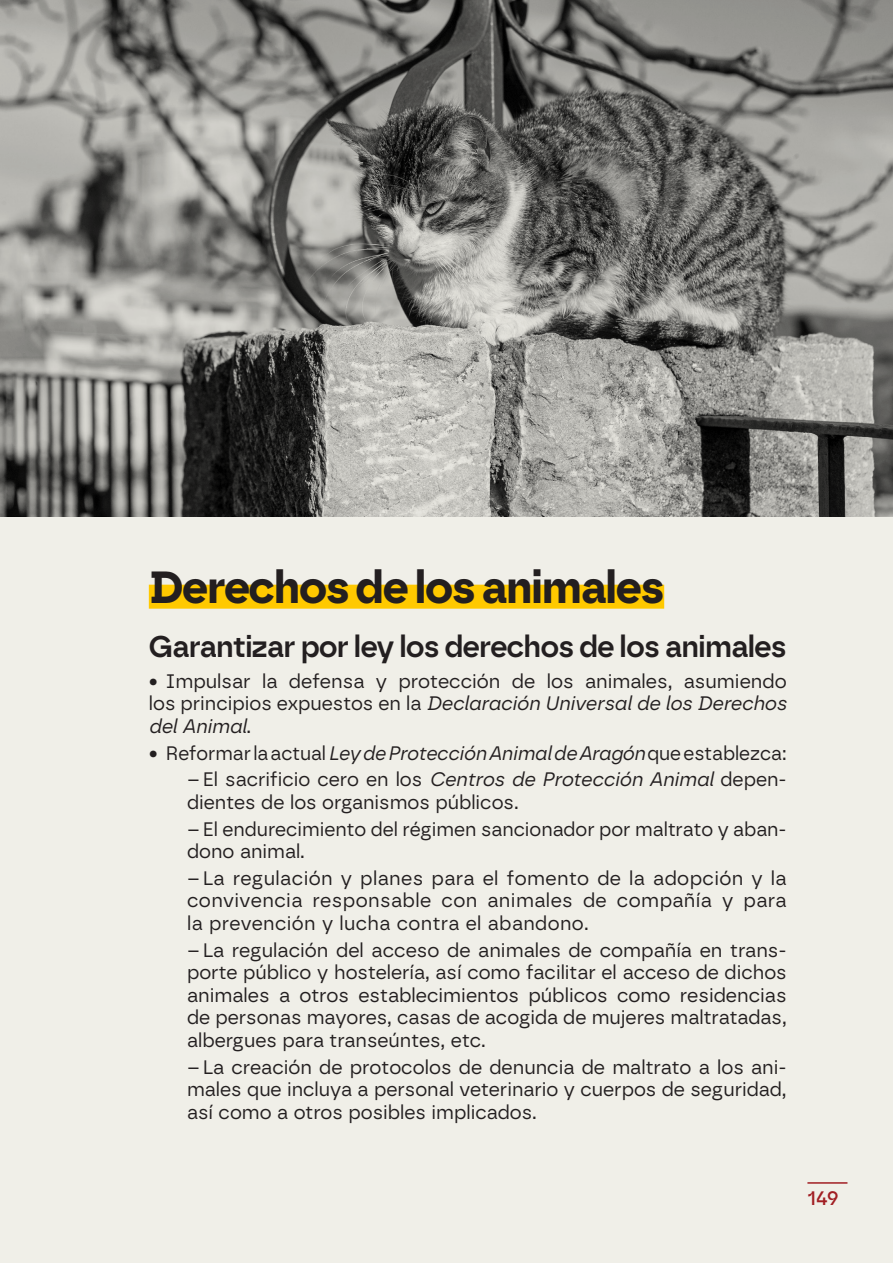
<style>
.page{position:relative;width:893px;height:1263px;background:#f0efe8}
.page>*{position:absolute;margin:0;border:0;box-sizing:border-box;transform-origin:0 0}
.Subtitulo_programa{font:700 45px "Borna";letter-spacing:-.02em;color:#231f20}
.Subtitulo_temas{font:600 30px "Borna";letter-spacing:-.02em;color:#231f20}
.t1{font:500 21px "Borna";color:#a11e23}
.t2{font:19.5px/22.5px "Borna";color:#231f20;text-align:justify}
.s1{font-style:italic}
</style>
<div class="page">
<hr style="left:807px;top:1182px;width:40px;height:2px;background:#a11e23">
<div style="left:149px;top:585px;width:515px;height:24px;background:#ffc900"></div>
<img style="left:0;top:0;width:893px;height:517px">
<p class="Subtitulo_programa" style="left:149px;top:559px;width:517px">Derechos de los animales</p>
<p class="Subtitulo_temas" style="left:149px;top:628px;width:639px">Garantizar por ley los derechos de los animales</p>
<p class="t2" style="left:149px;top:670px;width:639px">• Impulsar la defensa y protección de los animales, asumiendo los principios expuestos en la <span class="s1">Declaración Universal de los Derechos del Animal</span>.</p>
<p class="t2" style="left:149px;top:741px;width:639px">• Reformar la actual <span class="s1">Ley de Protección Animal de Aragón</span> que establezca:</p>
<p class="t2" style="left:187px;top:768px;width:601px">–El sacrificio cero en los <span class="s1">Centros de Protección Animal</span> depen&shy;dientes de los organismos públicos.</p>
<p class="t2" style="left:187px;top:817px;width:601px">–El endurecimiento del régimen sancionador por maltrato y aban&shy;dono animal.</p>
<p class="t2" style="left:187px;top:867px;width:601px">–La regulación y planes para el fomento de la adopción y la convivencia responsable con animales de compañía y para la prevención y lucha contra el abandono.</p>
<p class="t2" style="left:187px;top:938px;width:601px">–La regulación del acceso de animales de compañía en trans&shy;porte público y hostelería, así como facilitar el acceso de dichos animales a otros establecimientos públicos como residencias de personas mayores, casas de acogida de mujeres maltratadas, albergues para transeúntes, etc.</p>
<p class="t2" style="left:187px;top:1055px;width:601px">–La creación de protocolos de denuncia de maltrato a los ani&shy;males que incluya a personal veterinario y cuerpos de seguridad, así como a otros posibles implicados.</p>
<p class="t1" style="left:807px;top:1185px;width:33px">149</p>
</div>
